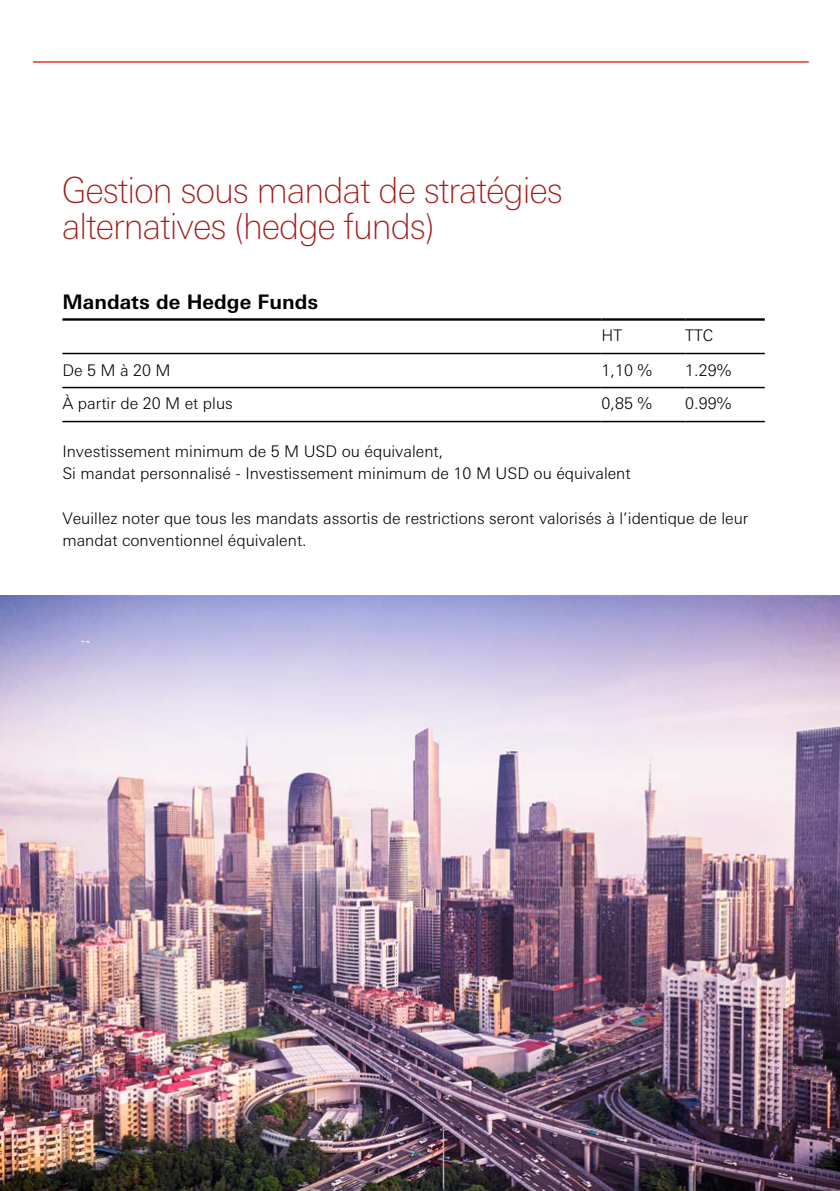
<style>
.page{position:relative;width:840px;height:1191px;background:#fff}
.page>*{position:absolute;margin:0;border:0;box-sizing:border-box;transform-origin:0 0}
.t1{font:100 36px/36px "Univers Nextfor HSBC";letter-spacing:-.03em;color:#a11a17}
.t2{font:700 20px "Univers Nextfor HSBC";color:#000}
.t3{font:300 16px/22px "Univers Nextfor HSBC";color:#000}
</style>
<div class="page">
<hr style="left:33px;top:61px;width:775px;height:2px;background:#e52713">
<hr style="left:62px;top:353px;width:539px;height:1px;background:#000">
<hr style="left:601px;top:353px;width:84px;height:1px;background:#000">
<hr style="left:685px;top:353px;width:79px;height:1px;background:#000">
<hr style="left:62px;top:387px;width:539px;height:1px;background:#000">
<hr style="left:601px;top:387px;width:84px;height:1px;background:#000">
<hr style="left:685px;top:387px;width:79px;height:1px;background:#000">
<hr style="left:62px;top:421px;width:539px;height:1px;background:#000">
<hr style="left:601px;top:421px;width:84px;height:1px;background:#000">
<hr style="left:685px;top:421px;width:79px;height:1px;background:#000">
<hr style="left:62px;top:318px;width:539px;height:3px;background:#000">
<hr style="left:601px;top:318px;width:84px;height:3px;background:#000">
<hr style="left:685px;top:318px;width:79px;height:3px;background:#000">
<img style="left:0;top:595px;width:839px;height:596px">
<h1 class="t1" style="left:62px;top:170px;width:502px">Gestion sous mandat de stratégies alternatives (hedge funds)</h1>
<p class="t2" style="left:62px;top:288px;width:257px">Mandats de Hedge Funds</p>
<p class="t3" style="left:601px;top:323px;width:22px">HT</p>
<p class="t3" style="left:685px;top:323px;width:30px">TTC</p>
<p class="t3" style="left:62px;top:358px;width:110px">De 5 M à 20 M</p>
<p class="t3" style="left:601px;top:358px;width:52px">1,10 %</p>
<p class="t3" style="left:685px;top:358px;width:48px">1.29%</p>
<p class="t3" style="left:62px;top:391px;width:172px">À partir de 20 M et plus</p>
<p class="t3" style="left:601px;top:391px;width:52px">0,85 %</p>
<p class="t3" style="left:685px;top:391px;width:48px">0.99%</p>
<p class="t3" style="left:62px;top:439px;width:569px">Investissement minimum de 5 M USD ou équivalent,<br>Si mandat personnalisé - Investissement minimum de 10 M USD ou équivalent</p>
<p class="t3" style="left:62px;top:506px;width:687px">Veuillez noter que tous les mandats assortis de restrictions seront valorisés à l’identique de leur mandat conventionnel équivalent.</p>
</div>
